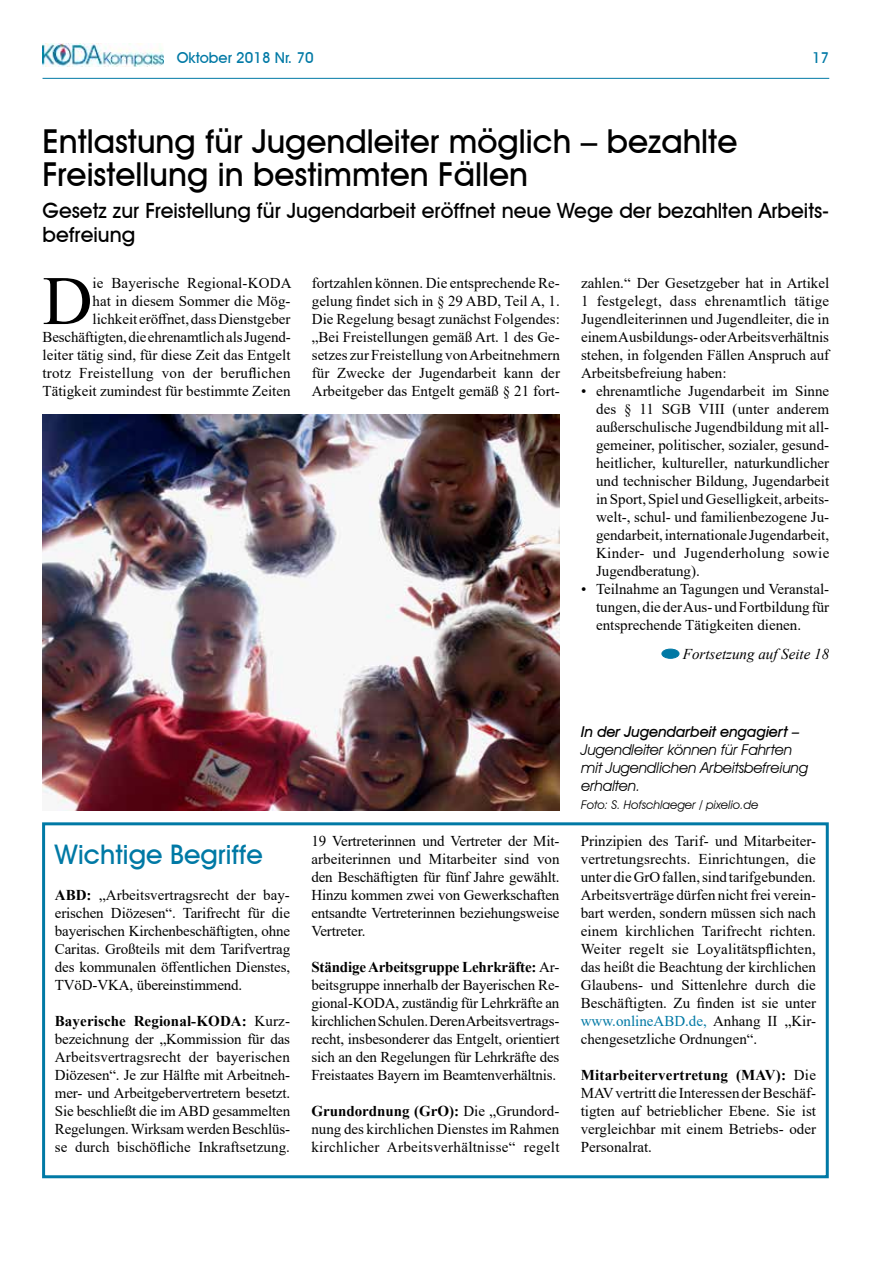
<style>
.page{position:relative;width:893px;height:1263px;background:#fff}
.page>*{position:absolute;margin:0;border:0;box-sizing:border-box;transform-origin:0 0}
.t1{font:69.3px "Times New Roman";color:#000}
.t2{font:500 33px/33px "Avant Garde IT Cby BT";color:#000}
.t3{font:500 27px "Avant Garde IT Cby BT";color:#0079a5}
.t4{font:500 21px/24px "Avant Garde IT Cby BT";color:#000}
.t5{font:15px/18px "Times New Roman";color:#000;text-align:justify}
.t6{font:italic 15px/18px "Avant Garde IT Cby BT";letter-spacing:-.01em;color:#000}
.t7{font:italic 500 15px "Avant Garde IT Cby BT";letter-spacing:-.01em;color:#000}
.t8{font:italic 15px "Times New Roman";color:#000}
.t9{font:500 15px "Avant Garde IT Cby BT";color:#0079a5}
.t10{font:italic 12px "Avant Garde IT Cby BT";color:#000}
.s1{font-weight:700}
.s2{color:#0079a5}
</style>
<div class="page">
<div style="left:42px;top:822px;width:787px;height:356px;border:3px solid #0079a5"></div>
<img style="left:43px;top:414px;width:517px;height:396px">
<div style="left:662px;top:649px;width:17px;height:9px;background:#0079a5;border-radius:50%"></div>
<div style="left:662px;top:649px;width:17px;height:9px;border:1px solid #0079a5;border-radius:50%"></div>
<hr style="left:43px;top:78px;width:786px;height:1px;background:#0079a5">
<img style="left:43px;top:44px;width:121px;height:22px">
<p class="t9" style="left:177px;top:49px;width:138px">Oktober 2018 Nr. 70</p>
<p class="t9" style="left:812px;top:49px;width:19px">17</p>
<h2 class="t2" style="left:43px;top:124px;width:696px">Entlastung für Jugendleiter möglich – bezahlte<br>Freistellung in bestimmten Fällen</h2>
<h3 class="t4" style="left:43px;top:199px;width:788px">Gesetz zur Freistellung für Jugendarbeit eröffnet neue Wege der bezahlten Arbeits&shy;befreiung</h3>
<h1 class="t1" style="left:43px;top:252px;width:52px">D</h1>
<p class="t5" style="left:43px;top:274px;width:250px;text-align:right">ie Bayerische Regional-KODA<br>hat in diesem Sommer die Mög-<br>lichkeit eröffnet, dass Dienstgeber Beschäftigten, die ehrenamtlich als Jugend&shy;leiter tätig sind, für diese Zeit das Entgelt trotz Freistellung von der beruflichen Tätigkeit zumindest für bestimmte Zeiten</p>
<p class="t5" style="left:312px;top:274px;width:250px">fortzahlen können. Die entsprechende Re&shy;gelung findet sich in § 29 ABD, Teil A, 1.<br>Die Regelung besagt zunächst Folgendes: „Bei Freistellungen gemäß Art. 1 des Ge&shy;setzes zur Freistellung von Arbeitnehmern für Zwecke der Jugendarbeit kann der Arbeitgeber das Entgelt gemäß § 21 fort-</p>
<p class="t5" style="left:581px;top:274px;width:250px">zahlen.“ Der Gesetzgeber hat in Artikel 1 festgelegt, dass ehrenamtlich tätige Jugendleiterinnen und Jugendleiter, die in einem Ausbildungs- oder Arbeitsverhältnis stehen, in folgenden Fällen Anspruch auf Arbeitsbefreiung haben:</p>
<p class="t5" style="left:596px;top:382px;width:235px;text-indent:-15px">• ehrenamtliche Jugendarbeit im Sinne des § 11 SGB VIII (unter anderem außerschulische Jugendbildung mit all&shy;gemeiner, politischer, sozialer, gesund&shy;heitlicher, kultureller, naturkundlicher und technischer Bildung, Jugendarbeit in Sport, Spiel und Geselligkeit, arbeits&shy;welt-, schul- und familienbezogene Ju&shy;gendarbeit, internationale Jugendarbeit, Kinder- und Jugenderholung sowie Jugendberatung).</p>
<p class="t5" style="left:596px;top:580px;width:235px;text-indent:-15px">• Teilnahme an Tagungen und Veranstal&shy;tungen, die der Aus- und Fortbildung für entsprechende Tätigkeiten dienen.</p>
<p class="t8" style="left:683px;top:643px;width:148px">Fortsetzung auf Seite 18</p>
<h3 class="t3" style="left:55px;top:838px;width:209px">Wichtige Begriffe</h3>
<p class="t5" style="left:311px;top:832px;width:250px">19 Vertreterinnen und Vertreter der Mit&shy;arbeiterinnen und Mitarbeiter sind von den Beschäftigten für fünf Jahre gewählt.<br>Hinzu kommen zwei von Gewerkschaften entsandte Vertreterinnen beziehungsweise Vertreter.</p>
<p class="t5" style="left:311px;top:958px;width:250px"><span class="s1">Ständige Arbeitsgruppe Lehrkräfte:</span> Ar&shy;beitsgruppe innerhalb der Bayerischen Re&shy;gional-KODA, zuständig für Lehrkräfte an kirchlichen Schulen. Deren Arbeitsvertrags&shy;recht, insbesonderer das Entgelt, orientiert sich an den Regelungen für Lehrkräfte des Freistaates Bayern im Beamtenverhältnis.</p>
<p class="t5" style="left:311px;top:1102px;width:250px"><span class="s1">Grundordnung (GrO):</span> Die „Grundord&shy;nung des kirchlichen Dienstes im Rahmen kirchlicher Arbeitsverhältnisse“ regelt</p>
<p class="t5" style="left:55px;top:886px;width:237px"><span class="s1">ABD:</span> „Arbeitsvertragsrecht der bay&shy;erischen Diözesen“. Tarifrecht für die bayerischen Kirchenbeschäftigten, ohne Caritas. Großteils mit dem Tarifvertrag des kommunalen öffentlichen Dienstes, TVöD-VKA, übereinstimmend.</p>
<p class="t5" style="left:55px;top:1012px;width:237px"><span class="s1">Bayerische Regional-KODA:</span> Kurz&shy;bezeichnung der „Kommission für das Arbeitsvertragsrecht der bayerischen Diözesen“. Je zur Hälfte mit Arbeitneh&shy;mer- und Arbeitgebervertretern besetzt.<br>Sie beschließt die im ABD gesammelten Regelungen. Wirksam werden Beschlüs&shy;se durch bischöfliche Inkraftsetzung.</p>
<p class="t7" style="left:581px;top:722px;width:220px">In der Jugendarbeit engagiert –</p>
<p class="t6" style="left:581px;top:740px;width:229px">Jugendleiter können für Fahrten mit Jugendlichen Arbeitsbefreiung erhalten.</p>
<p class="t10" style="left:581px;top:797px;width:179px">Foto: S. Hofschlaeger / pixelio.de</p>
<p class="t5" style="left:581px;top:832px;width:237px">Prinzipien des Tarif- und Mitarbeiter&shy;vertretungsrechts. Einrichtungen, die unter die GrO fallen, sind tarifgebunden.<br>Arbeitsverträge dürfen nicht frei verein&shy;bart werden, sondern müssen sich nach einem kirchlichen Tarifrecht richten.<br>Weiter regelt sie Loyalitätspflichten, das heißt die Beachtung der kirchlichen Glaubens- und Sittenlehre durch die Beschäftigten. Zu finden ist sie unter <span class="s2">www.onlineABD.de,</span> Anhang II „Kir&shy;chengesetzliche Ordnungen“.</p>
<p class="t5" style="left:581px;top:1066px;width:237px"><span class="s1">Mitarbeitervertretung (MAV):</span> Die MAV vertritt die Interessen der Beschäf&shy;tigten auf betrieblicher Ebene. Sie ist vergleichbar mit einem Betriebs- oder Personalrat.</p>
</div>
